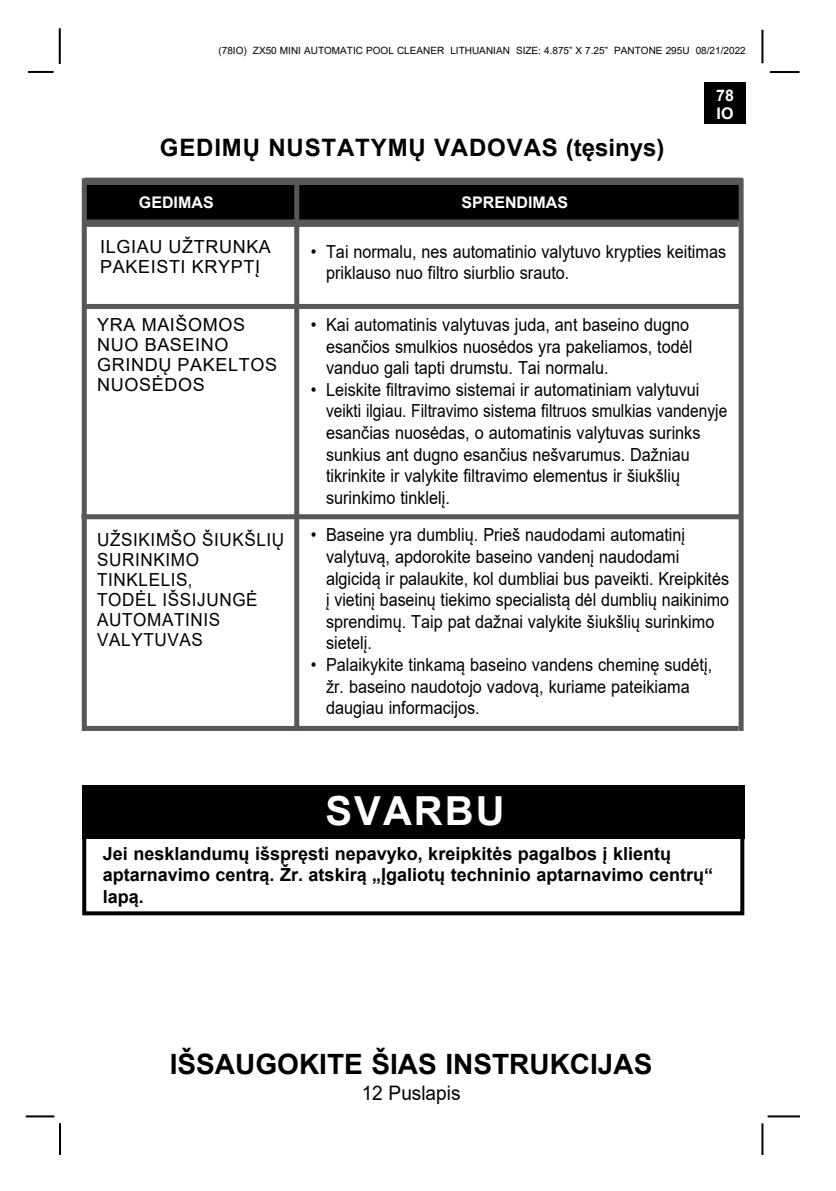
<style>
.page{position:relative;width:836px;height:1191px;background:#fff}
.page>*{position:absolute;margin:0;border:0;box-sizing:border-box;transform-origin:0 0}
.t1{font:700 40px "Arial";letter-spacing:.05em;color:#fff}
.t2{font:700 28px "Arial";color:#000}
.t3{font:700 24px "Arial";letter-spacing:.035em;color:#000}
.t4{font:20px "Arial";color:#000;scale:.95 1}
.t5{font:18px/21.6px "Arial";color:#000;scale:.9 1}
.t6{font:700 18px/21.6px "Arial";color:#000}
.t7{font:18px/20px "Arial";letter-spacing:.035em;color:#000}
.t8{font:18px/20px "Arial";letter-spacing:.035em;color:#000;scale:.95 1}
.t9{font:700 16px/18px "Arial";color:#fff}
.t10{font:10px "Arial";color:#000}
</style>
<div class="page">
<hr style="left:767px;top:1115px;width:32px;height:2px;background:#000">
<hr style="left:769px;top:71px;width:30px;height:2px;background:#000">
<hr style="left:761px;top:30px;width:2px;height:33px;background:#000">
<hr style="left:761px;top:1123px;width:2px;height:32px;background:#000">
<hr style="left:28px;top:71px;width:26px;height:2px;background:#000">
<hr style="left:59px;top:28px;width:2px;height:36px;background:#000">
<hr style="left:59px;top:1123px;width:2px;height:32px;background:#000">
<hr style="left:26px;top:1115px;width:28px;height:2px;background:#000">
<div style="left:704px;top:83px;width:41px;height:41px;background:#000"></div>
<div style="left:82px;top:785px;width:662px;height:54px;background:#000"></div>
<div style="left:82px;top:832px;width:662px;height:83px;border:4px solid #000"></div>
<div style="left:85px;top:184px;width:656px;height:38px;background:#000"></div>
<div style="left:294px;top:179px;width:5px;height:552px;background:#595757"></div>
<div style="left:83px;top:219px;width:655px;height:8px;background:#595757"></div>
<div style="left:82px;top:726px;width:656px;height:5px;background:#595757"></div>
<div style="left:85px;top:304px;width:656px;height:5px;background:#595757"></div>
<div style="left:81px;top:514px;width:659px;height:5px;background:#595757"></div>
<div style="left:82px;top:178px;width:5px;height:553px;background:#595757"></div>
<div style="left:738px;top:178px;width:5px;height:553px;background:#595757"></div>
<div style="left:84px;top:178px;width:658px;height:7px;background:#595757"></div>
<p class="t10" style="left:218px;top:44px;width:528px">(78IO) ZX50 MINI AUTOMATIC POOL CLEANER LITHUANIAN SIZE: 4.875” X 7.25” PANTONE 295U 08/21/2022</p>
<p class="t9" style="left:716px;top:86px;width:19px">78<br>IO</p>
<h3 class="t3" style="left:160px;top:131px;width:506px">GEDIMŲ NUSTATYMŲ VADOVAS (tęsinys)</h3>
<p class="t9" style="left:139px;top:194px;width:76px">GEDIMAS</p>
<p class="t9" style="left:461px;top:194px;width:108px">SPRENDIMAS</p>
<p class="t5" style="left:326px;top:240px;width:446px;text-indent:-15px">• Tai normalu, nes automatinio valytuvo krypties keitimas priklauso nuo filtro siurblio srauto.</p>
<p class="t5" style="left:326px;top:314px;width:408px;text-indent:-15px">• Kai automatinis valytuvas juda, ant baseino dugno esančios smulkios nuosėdos yra pakeliamos, todėl vanduo gali tapti drumstu. Tai normalu.</p>
<p class="t5" style="left:326px;top:378px;width:447px;text-indent:-15px">• Leiskite filtravimo sistemai ir automatiniam valytuvui veikti ilgiau. Filtravimo sistema filtruos smulkias vandenyje esančias nuosėdas, o automatinis valytuvas surinks sunkius ant dugno esančius nešvarumus. Dažniau tikrinkite ir valykite filtravimo elementus ir šiukšlių surinkimo tinklelį.</p>
<p class="t5" style="left:326px;top:524px;width:449px;text-indent:-15px">• Baseine yra dumblių. Prieš naudodami automatinį valytuvą, apdorokite baseino vandenį naudodami algicidą ir palaukite, kol dumbliai bus paveikti. Kreipkitės į vietinį baseinų tiekimo specialistą dėl dumblių naikinimo sprendimų. Taip pat dažnai valykite šiukšlių surinkimo sietelį.</p>
<p class="t5" style="left:326px;top:654px;width:430px;text-indent:-15px">• Palaikykite tinkamą baseino vandens cheminę sudėtį, žr. baseino naudotojo vadovą, kuriame pateikiama daugiau informacijos.</p>
<p class="t7" style="left:100px;top:237px;width:172px">ILGIAU UŽTRUNKA<br>PAKEISTI KRYPTĮ</p>
<p class="t7" style="left:97px;top:315px;width:181px">YRA MAIŠOMOS<br>NUO BASEINO<br>GRINDŲ PAKELTOS<br>NUOSĖDOS</p>
<p class="t8" style="left:97px;top:529px;width:198px">UŽSIKIMŠO ŠIUKŠLIŲ<br>SURINKIMO<br>TINKLELIS,<br>TODĖL IŠSIJUNGĖ<br>AUTOMATINIS<br>VALYTUVAS</p>
<h1 class="t1" style="left:325px;top:782px;width:180px">SVARBU</h1>
<p class="t6" style="left:103px;top:843px;width:611px">Jei nesklandumų išspręsti nepavyko, kreipkitės pagalbos į klientų aptarnavimo centrą. Žr. atskirą „Įgaliotų techninio aptarnavimo centrų“ lapą.</p>
<h2 class="t2" style="left:170px;top:1044px;width:484px">IŠSAUGOKITE ŠIAS INSTRUKCIJAS</h2>
<p class="t4" style="left:361px;top:1079px;width:105px">12 Puslapis</p>
</div>
